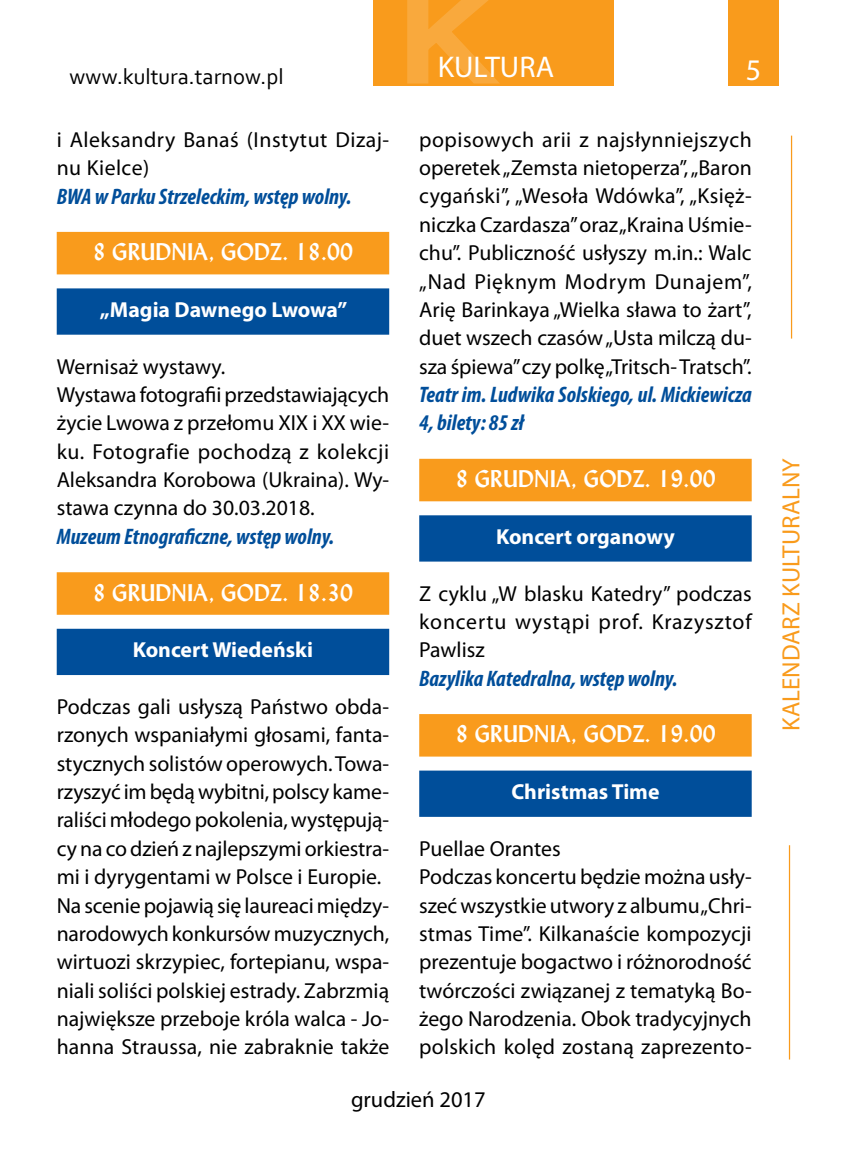
<style>
.page{position:relative;width:851px;height:1170px;background:#fff}
.page>*{position:absolute;margin:0;border:0;box-sizing:border-box;transform-origin:0 0}
.t1{font:30px "Myriad Pro";color:#fff}
.t2{font:25px "Myriad Pro";color:#f99b1c}
.t3{font:italic 700 condensed 22.5px/28.2px "Myriad Pro";color:#004e9a}
.t4{font:700 22.5px "Lydian PL";color:#fff}
.t5{font:22.5px "Corbel";color:#000}
.t6{font:22.5px "Myriad Pro";color:#000}
.t7{font:21.75px/28.2px "Myriad Pro";color:#000}
.t8{font:700 21.75px "Myriad Pro";color:#fff}
.t9{font:21.75px/28.2px "Myriad Pro";letter-spacing:.025em;color:#000}
</style>
<div class="page">
<div style="left:373px;top:0;width:241px;height:85px;background:#f99b1c"></div>
<svg style="left:404px;top:0;width:164px;height:86px"></svg>
<div style="left:728px;top:0;width:50px;height:85px;background:#f99b1c"></div>
<hr style="left:790px;top:136px;width:2px;height:202px;background:#f99b1c">
<hr style="left:788px;top:845px;width:2px;height:214px;background:#f99b1c">
<div style="left:57px;top:232px;width:332px;height:42px;background:#f99b1c"></div>
<div style="left:57px;top:288px;width:332px;height:46px;background:#004e9a"></div>
<div style="left:57px;top:572px;width:332px;height:42px;background:#f99b1c"></div>
<div style="left:57px;top:628px;width:332px;height:47px;background:#004e9a"></div>
<div style="left:419px;top:459px;width:332px;height:42px;background:#f99b1c"></div>
<div style="left:419px;top:515px;width:332px;height:46px;background:#004e9a"></div>
<div style="left:419px;top:714px;width:332px;height:42px;background:#f99b1c"></div>
<div style="left:419px;top:770px;width:332px;height:46px;background:#004e9a"></div>
<p class="t5" style="left:70px;top:62px;width:215px">www.kultura.tarnow.pl</p>
<p class="t9" style="left:57px;top:125px;width:334px">i Aleksandry Banaś (Instytut Dizaj&shy;nu Kielce)</p>
<p class="t3" style="left:57px;top:181px;width:296px">BWA w Parku Strzeleckim, wstęp wolny.</p>
<p class="t4" style="left:93px;top:237px;width:262px">8 GRUDNIA, GODZ. 18.00</p>
<p class="t8" style="left:100px;top:295px;width:249px">„Magia Dawnego Lwowa”</p>
<p class="t7" style="left:57px;top:352px;width:334px">Wernisaż wystawy.<br>Wystawa fotografii przedstawiających życie Lwowa z przełomu XIX i XX wie&shy;ku. Fotografie pochodzą z kolekcji<br>Aleksandra Korobowa (Ukraina). Wy&shy;stawa czynna do 30.03.2018.</p>
<p class="t3" style="left:57px;top:521px;width:279px">Muzeum Etnograficzne, wstęp wolny.</p>
<p class="t4" style="left:93px;top:577px;width:262px">8 GRUDNIA, GODZ. 18.30</p>
<p class="t8" style="left:133px;top:635px;width:182px">Koncert Wiedeński</p>
<p class="t7" style="left:57px;top:692px;width:334px">Podczas gali usłyszą Państwo obda&shy;rzonych wspaniałymi głosami, fanta&shy;stycznych solistów operowych. Towa&shy;rzyszyć im będą wybitni, polscy kame&shy;raliści młodego pokolenia, występują&shy;cy na co dzień z najlepszymi orkiestra&shy;mi i dyrygentami w Polsce i Europie.<br>Na scenie pojawią się laureaci między&shy;narodowych konkursów muzycznych, wirtuozi skrzypiec, fortepianu, wspa&shy;niali soliści polskiej estrady. Zabrzmią największe przeboje króla walca - Jo&shy;hanna Straussa, nie zabraknie także</p>
<h1 class="t1" style="left:437px;top:48px;width:118px">KULTURA</h1>
<h1 class="t1" style="left:745px;top:51px;width:17px">5</h1>
<p class="t7" style="left:419px;top:125px;width:334px;text-align:justify">popisowych arii z najsłynniejszych operetek „Zemsta nietoperza”, „Baron cygański”, „Wesoła Wdówka”, „Księż&shy;niczka Czardasza” oraz „Kraina Uśmie&shy;chu”. Publiczność usłyszy m.in.: Walc „Nad Pięknym Modrym Dunajem”, Arię Barinkaya „Wielka sława to żart”, duet wszech czasów „Usta milczą du&shy;sza śpiewa” czy polkę „Tritsch- Tratsch”.</p>
<p class="t3" style="left:419px;top:380px;width:334px">Teatr im. Ludwika Solskiego, ul. Mickiewicza<br>4, bilety: 85 zł</p>
<p class="t4" style="left:455px;top:464px;width:262px">8 GRUDNIA, GODZ. 19.00</p>
<p class="t8" style="left:496px;top:522px;width:180px">Koncert organowy</p>
<p class="t7" style="left:419px;top:578px;width:334px;text-align:justify">Z cyklu „W blasku Katedry” podczas koncertu wystąpi prof. Krazysztof Pawlisz</p>
<p class="t3" style="left:419px;top:663px;width:260px">Bazylika Katedralna, wstęp wolny.</p>
<p class="t4" style="left:455px;top:719px;width:262px">8 GRUDNIA, GODZ. 19.00</p>
<p class="t8" style="left:511px;top:777px;width:150px">Christmas Time</p>
<p class="t7" style="left:419px;top:834px;width:334px">Puellae Orantes<br>Podczas koncertu będzie można usły&shy;szeć wszystkie utwory z albumu „Chri&shy;stmas Time”. Kilkanaście kompozycji prezentuje bogactwo i różnorodność twórczości związanej z tematyką Bo&shy;żego Narodzenia. Obok tradycyjnych polskich kolęd zostaną zaprezento-</p>
<p class="t6" style="left:351px;top:1085px;width:136px">grudzień 2017</p>
<p class="t2" style="left:775px;top:731px;width:274px;rotate:-90deg">KALENDARZ KULTURALNY</p>
</div>
